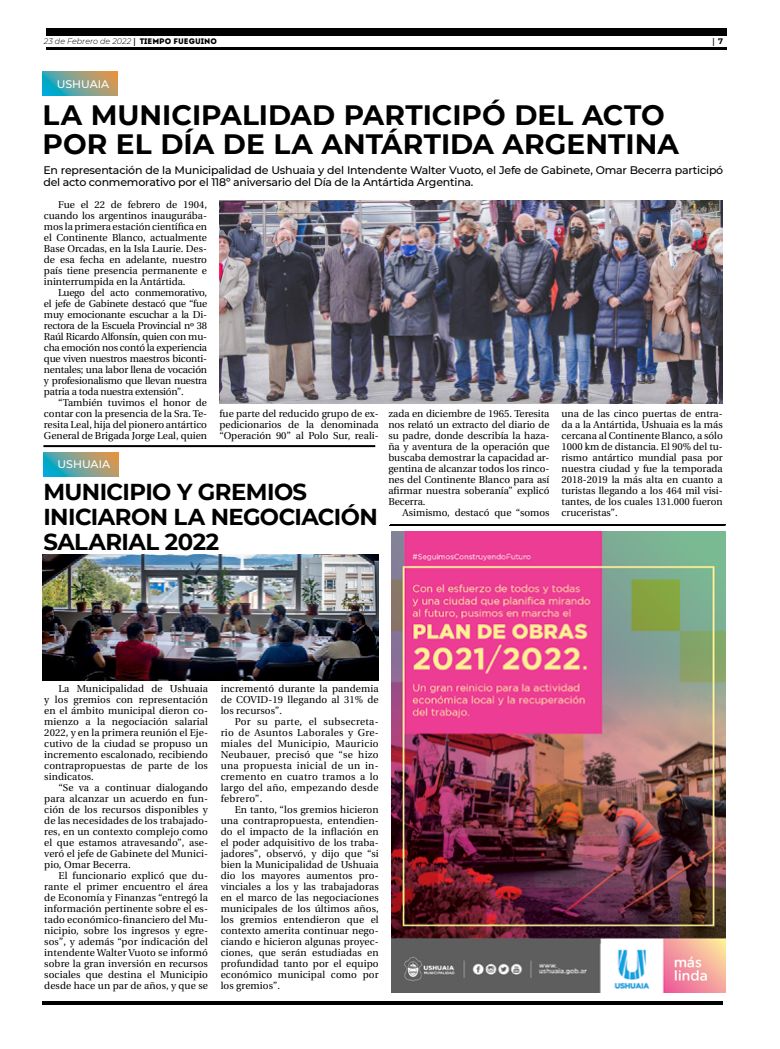
<style>
.page{position:relative;width:780px;height:1049px;background:#fff}
.page>*{position:absolute;margin:0;border:0;box-sizing:border-box;transform-origin:0 0}
.t1{font:700 28px/29px "Montserrat";color:#000}
.t2{font:700 23px/25px "Montserrat";letter-spacing:-.025em;color:#000}
.t3{font:500 11px/12px "Montserrat";letter-spacing:-.02em;color:#000}
.t4{font:500 11px "Montserrat";color:#fff}
.t5{font:10px/11px "Utopia";color:#000;text-align:justify}
.t6{font:italic 300 8px "Montserrat";color:#000}
.t7{font:700 8px "Utopia";color:#000}
.s1{font-family:"Utopia";font-weight:700;font-style:normal}
.s2{font-family:"Intro";font-weight:400;font-style:normal}
.s3{font-family:"Montserrat"}
</style>
<div class="page">
<hr style="left:46px;top:48px;width:680px;height:2px;background:#000">
<div style="left:46px;top:28px;width:680px;height:7px;background:#000"></div>
<hr style="left:43px;top:1001px;width:680px;height:4px;background:#000">
<img style="left:391px;top:531px;width:334px;height:461px">
<hr style="left:43px;top:445px;width:332px;height:2px;background:#000">
<hr style="left:390px;top:524px;width:335px;height:1px;background:#000">
<hr style="left:389px;top:525px;width:335px;height:1px;background:#000">
<svg style="left:43px;top:452px;width:76px;height:24px;background:#7aa18f"></svg>
<svg style="left:43px;top:72px;width:75px;height:24px;background:#7aa18f"></svg>
<img style="left:220px;top:201px;width:502px;height:202px">
<img style="left:43px;top:555px;width:335px;height:125px">
<p class="t6" style="left:44px;top:36px;width:174px">23 de Febrero de 2022 <span class="s1">|</span> <span class="s2">TIEMPO FUEGUINO</span></p>
<p class="t7" style="left:712px;top:37px;width:12px">| <span class="s3">7</span></p>
<p class="t4" style="left:57px;top:76px;width:54px">USHUAIA</p>
<h1 class="t1" style="left:43px;top:99px;width:638px">LA MUNICIPALIDAD PARTICIPÓ DEL ACTO<br>POR EL DÍA DE LA ANTÁRTIDA ARGENTINA</h1>
<p class="t3" style="left:43px;top:164px;width:681px">En representación de la Municipalidad de Ushuaia y del Intendente Walter Vuoto, el Jefe de Gabinete, Omar Becerra participó del acto conmemorativo por el 118º aniversario del Día de la Antártida Argentina.</p>
<p class="t5" style="left:44px;top:199px;width:165px;text-indent:14px">Fue el 22 de febrero de 1904, cuando los argentinos inaugurába&shy;mos la primera estación científica en el Continente Blanco, actualmente Base Orcadas, en la Isla Laurie. Des&shy;de esa fecha en adelante, nuestro país tiene presencia permanente e ininterrumpida en la Antártida.</p>
<p class="t5" style="left:44px;top:287px;width:165px;text-indent:14px">Luego del acto conmemorativo, el jefe de Gabinete destacó que “fue muy emocionante escuchar a la Di&shy;rectora de la Escuela Provincial nº 38<br>Raúl Ricardo Alfonsín, quien con mu&shy;cha emoción nos contó la experiencia que viven nuestros maestros biconti&shy;nentales; una labor llena de vocación y profesionalismo que llevan nuestra patria a toda nuestra extensión”.</p>
<p class="t5" style="left:44px;top:397px;width:165px;text-indent:14px">“También tuvimos el honor de contar con la presencia de la Sra. Te&shy;resita Leal, hija del pionero antártico General de Brigada Jorge Leal, quien</p>
<p class="t5" style="left:219px;top:408px;width:161px">fue parte del reducido grupo de ex&shy;pedicionarios de la denominada “Operación 90” al Polo Sur, reali-</p>
<p class="t5" style="left:388px;top:408px;width:163px">zada en diciembre de 1965. Teresita nos relató un extracto del diario de su padre, donde describía la haza&shy;ña y aventura de la operación que buscaba demostrar la capacidad ar&shy;gentina de alcanzar todos los rinco&shy;nes del Continente Blanco para así afirmar nuestra soberanía” explicó Becerra.</p>
<p class="t5" style="left:402px;top:507px;width:148px">Asimismo, destacó que “somos</p>
<p class="t5" style="left:561px;top:408px;width:163px">una de las cinco puertas de entra&shy;da a la Antártida, Ushuaia es la más cercana al Continente Blanco, a sólo 1000 km de distancia. El 90% del tu&shy;rismo antártico mundial pasa por nuestra ciudad y fue la temporada 2018-2019 la más alta en cuanto a turistas llegando a los 464 mil visi&shy;tantes, de los cuales 131.000 fueron cruceristas”.</p>
<p class="t4" style="left:58px;top:457px;width:54px">USHUAIA</p>
<h2 class="t2" style="left:43px;top:478px;width:336px">MUNICIPIO Y GREMIOS<br>INICIARON LA NEGOCIACIÓN<br>SALARIAL 2022</h2>
<p class="t5" style="left:44px;top:683px;width:165px;text-indent:14px">La Municipalidad de Ushuaia y los gremios con representación en el ámbito municipal dieron co&shy;mienzo a la negociación salarial 2022, y en la primera reunión el Eje&shy;cutivo de la ciudad se propuso un incremento escalonado, recibiendo contrapropuestas de parte de los sindicatos.</p>
<p class="t5" style="left:44px;top:782px;width:165px;text-indent:14px">“Se va a continuar dialogando para alcanzar un acuerdo en fun&shy;ción de los recursos disponibles y de las necesidades de los trabajado&shy;res, en un contexto complejo como el que estamos atravesando”, ase&shy;veró el jefe de Gabinete del Munici&shy;pio, Omar Becerra.</p>
<p class="t5" style="left:44px;top:870px;width:165px;text-indent:14px">El funcionario explicó que du&shy;rante el primer encuentro el área de Economía y Finanzas “entregó la información pertinente sobre el es&shy;tado económico-financiero del Mu&shy;nicipio, sobre los ingresos y egre&shy;sos”, y además “por indicación del intendente Walter Vuoto se informó sobre la gran inversión en recursos sociales que destina el Municipio desde hace un par de años, y que se</p>
<p class="t5" style="left:221px;top:683px;width:159px">incrementó durante la pandemia de COVID-19 llegando al 31% de los recursos”.</p>
<p class="t5" style="left:221px;top:716px;width:159px;text-indent:14px">Por su parte, el subsecreta&shy;rio de Asuntos Laborales y Gre&shy;miales del Municipio, Mauricio Neubauer, precisó que “se hizo una propuesta inicial de un in&shy;cremento en cuatro tramos a lo largo del año, empezando desde febrero”.</p>
<p class="t5" style="left:221px;top:804px;width:159px;text-indent:14px">En tanto, “los gremios hicieron una contrapropuesta, entendien&shy;do el impacto de la inflación en el poder adquisitivo de los traba&shy;jadores”, observó, y dijo que “si bien la Municipalidad de Ushuaia dio los mayores aumentos pro&shy;vinciales a los y las trabajadoras en el marco de las negociaciones municipales de los últimos años, los gremios entendieron que el contexto amerita continuar nego&shy;ciando e hicieron algunas proyec&shy;ciones, que serán estudiadas en profundidad tanto por el equipo económico municipal como por los gremios”.</p>
</div>
